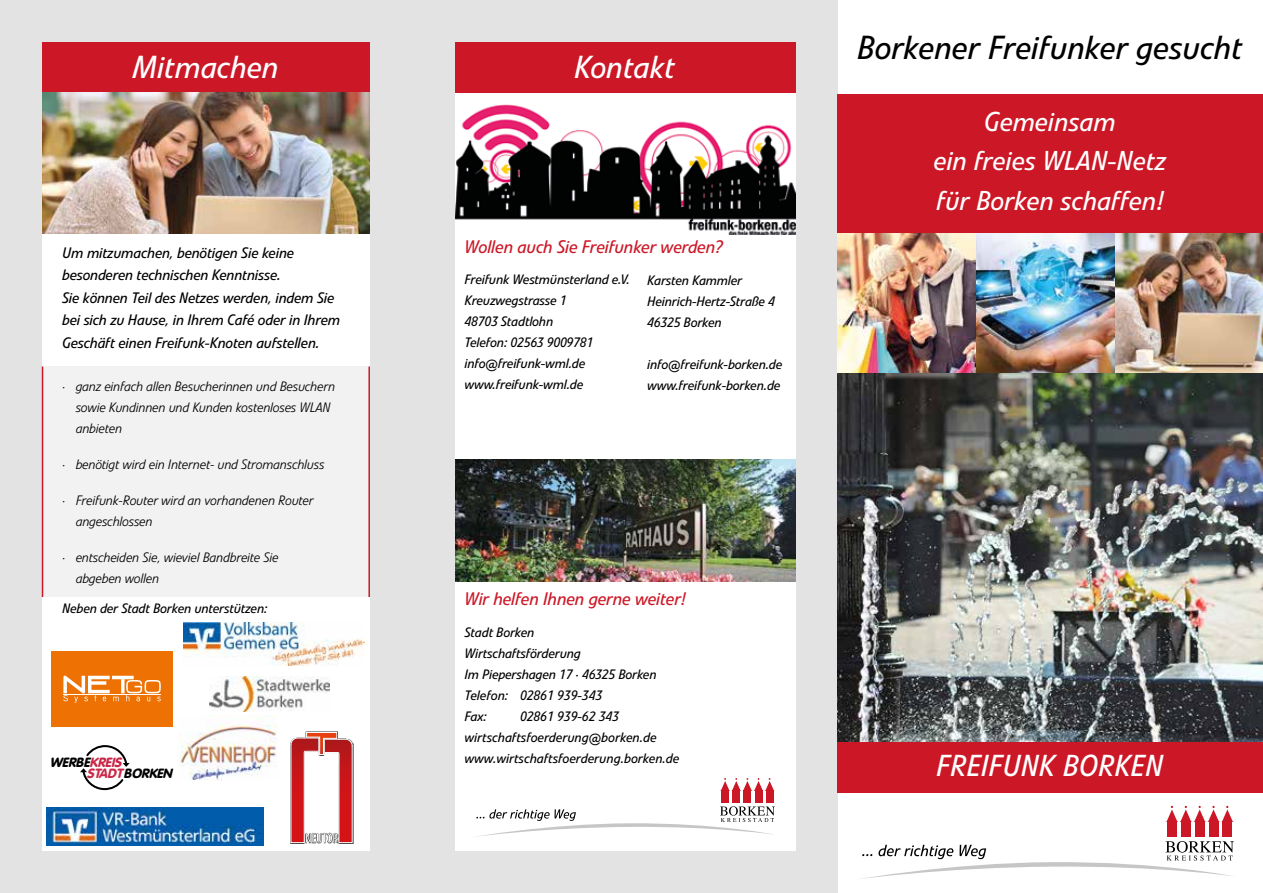
<style>
.page{position:relative;width:1263px;height:893px;background:#fff}
.page>*{position:absolute;margin:0;border:0;box-sizing:border-box;transform-origin:0 0}
.t1{font:italic 33px "Linotype Veto";color:#000}
.t2{font:italic 31.5px "Linotype Veto";color:#fff}
.t3{font:italic 30px "Linotype Veto";color:#fff}
.t4{font:italic 27px/39.6px "Linotype Veto";color:#fff;text-align:center}
.t5{font:italic 18px "Linotype Veto";letter-spacing:-.01em;color:#cc1726}
.t6{font:italic 15px/22.5px "Linotype Veto";letter-spacing:-.01em;color:#000}
.t7{font:italic 13.5px/21px "Linotype Veto";letter-spacing:-.01em;color:#000}
.t8{font:italic 300 13.5px/21px "Linotype Veto";letter-spacing:-.01em;color:#000}
.t9{font:italic 900 13.2px/11.6px "VAG Rounded";color:#000}
.s1{color:#c92748}
.s2{color:#ca2a49}
</style>
<div class="page">
<div style="left:0;top:0;width:838px;height:893px;background:#e3e3e3"></div>
<div style="left:1167px;top:821px;width:10px;height:16px;background:#cc1726"></div>
<div style="left:1181px;top:821px;width:10px;height:16px;background:#cc1726"></div>
<div style="left:1195px;top:821px;width:9px;height:16px;background:#cc1726"></div>
<div style="left:1208px;top:821px;width:10px;height:16px;background:#cc1726"></div>
<svg style="left:1166px;top:806px;width:67px;height:16px"></svg>
<div style="left:1222px;top:821px;width:10px;height:16px;background:#cc1726"></div>
<svg style="left:862px;top:841px;width:372px;height:38px"></svg>
<div style="left:838px;top:94px;width:425px;height:140px;background:#cc1726"></div>
<img style="left:838px;top:373px;width:425px;height:369px">
<img style="left:838px;top:234px;width:425px;height:139px">
<div style="left:838px;top:742px;width:425px;height:50px;background:#cc1726"></div>
<div style="left:455px;top:43px;width:340px;height:807px;background:#fff"></div>
<div style="left:43px;top:43px;width:327px;height:807px;background:#fff"></div>
<div style="left:455px;top:43px;width:340px;height:50px;background:#cc1726"></div>
<div style="left:43px;top:43px;width:327px;height:50px;background:#cc1726"></div>
<div style="left:43px;top:367px;width:327px;height:230px;background:#f2f2f2"></div>
<img style="left:455px;top:104px;width:340px;height:130px">
<img style="left:43px;top:93px;width:327px;height:141px">
<img style="left:455px;top:459px;width:340px;height:122px">
<hr style="left:42px;top:367px;width:1px;height:230px;background:#cc1726">
<hr style="left:368px;top:367px;width:2px;height:230px;background:#cc1726">
<img style="left:184px;top:623px;width:181px;height:42px">
<div style="left:51px;top:651px;width:122px;height:76px;background:#ee7203"></div>
<svg style="left:63px;top:676px;width:98px;height:27px"></svg>
<div style="left:721px;top:790px;width:8px;height:13px;background:#cc1726"></div>
<div style="left:732px;top:790px;width:8px;height:13px;background:#cc1726"></div>
<div style="left:743px;top:790px;width:8px;height:13px;background:#cc1726"></div>
<div style="left:754px;top:790px;width:8px;height:13px;background:#cc1726"></div>
<svg style="left:720px;top:778px;width:54px;height:13px"></svg>
<div style="left:766px;top:790px;width:7px;height:13px;background:#cc1726"></div>
<svg style="left:476px;top:806px;width:299px;height:31px"></svg>
<img style="left:47px;top:808px;width:217px;height:37px">
<img style="left:179px;top:716px;width:98px;height:65px">
<svg style="left:80px;top:745px;width:50px;height:46px"></svg>
<img style="left:290px;top:742px;width:1px;height:101px">
<img style="left:352px;top:741px;width:1px;height:102px">
<svg style="left:291px;top:732px;width:61px;height:111px"></svg>
<img style="left:209px;top:677px;width:120px;height:34px">
<h2 class="t2" style="left:133px;top:48px;width:148px">Mitmachen</h2>
<h2 class="t2" style="left:575px;top:48px;width:102px">Kontakt</h2>
<p class="t6" style="left:63px;top:242px;width:279px">Um mitzumachen, benötigen Sie keine besonderen technischen Kenntnisse.<br>Sie können Teil des Netzes werden, indem Sie bei sich zu Hause, in Ihrem Café oder in Ihrem Geschäft einen Freifunk-Knoten aufstellen.</p>
<p class="t8" style="left:76px;top:376px;width:261px;text-indent:-14px">· ganz einfach allen Besucherinnen und Besuchern sowie Kundinnen und Kunden kostenloses WLAN anbieten</p>
<p class="t8" style="left:63px;top:454px;width:264px">· benötigt wird ein Internet- und Stromanschluss</p>
<p class="t8" style="left:76px;top:490px;width:239px;text-indent:-14px">· Freifunk-Router wird an vorhandenen Router angeschlossen</p>
<p class="t8" style="left:76px;top:547px;width:204px;text-indent:-14px">· entscheiden Sie, wieviel Bandbreite Sie abgeben wollen</p>
<p class="t7" style="left:63px;top:598px;width:207px">Neben der Stadt Borken unterstützen:</p>
<p class="t9" style="left:87px;top:756px;width:90px;text-indent:-37px">WERBE<span class="s1">KREIS<br></span><span class="s2">STADT</span>BORKEN</p>
<h3 class="t5" style="left:465px;top:236px;width:260px">Wollen auch Sie Freifunker werden?</h3>
<p class="t7" style="left:465px;top:269px;width:167px">Freifunk Westmünsterland e.V.<br>Kreuzwegstrasse 1<br>48703 Stadtlohn<br>Telefon: 02563 9009781 info@freifunk-wml.de www.freifunk-wml.de</p>
<p class="t7" style="left:648px;top:270px;width:129px">Karsten Kammler<br>Heinrich-Hertz-Straße 4<br>46325 Borken</p>
<p class="t7" style="left:648px;top:354px;width:137px">info@freifunk-borken.de www.freifunk-borken.de</p>
<h3 class="t5" style="left:465px;top:588px;width:223px">Wir helfen Ihnen gerne weiter!</h3>
<p class="t7" style="left:465px;top:622px;width:193px">Stadt Borken<br>Wirtschaftsförderung<br>Im Piepershagen 17 · 46325 Borken<br>Telefon: 02861 939-343<br>Fax:</p>
<p class="t7" style="left:465px;top:706px;width:216px;text-indent:55px">02861 939-62 343 wirtschaftsfoerderung@borken.de www.wirtschaftsfoerderung.borken.de</p>
<h1 class="t1" style="left:858px;top:28px;width:387px">Borkener Freifunker gesucht</h1>
<h3 class="t4" style="left:934px;top:102px;width:234px">Gemeinsam<br>ein freies WLAN-Netz für Borken schaffen!</h3>
<h3 class="t3" style="left:937px;top:748px;width:228px">FREIFUNK BORKEN</h3>
</div>
